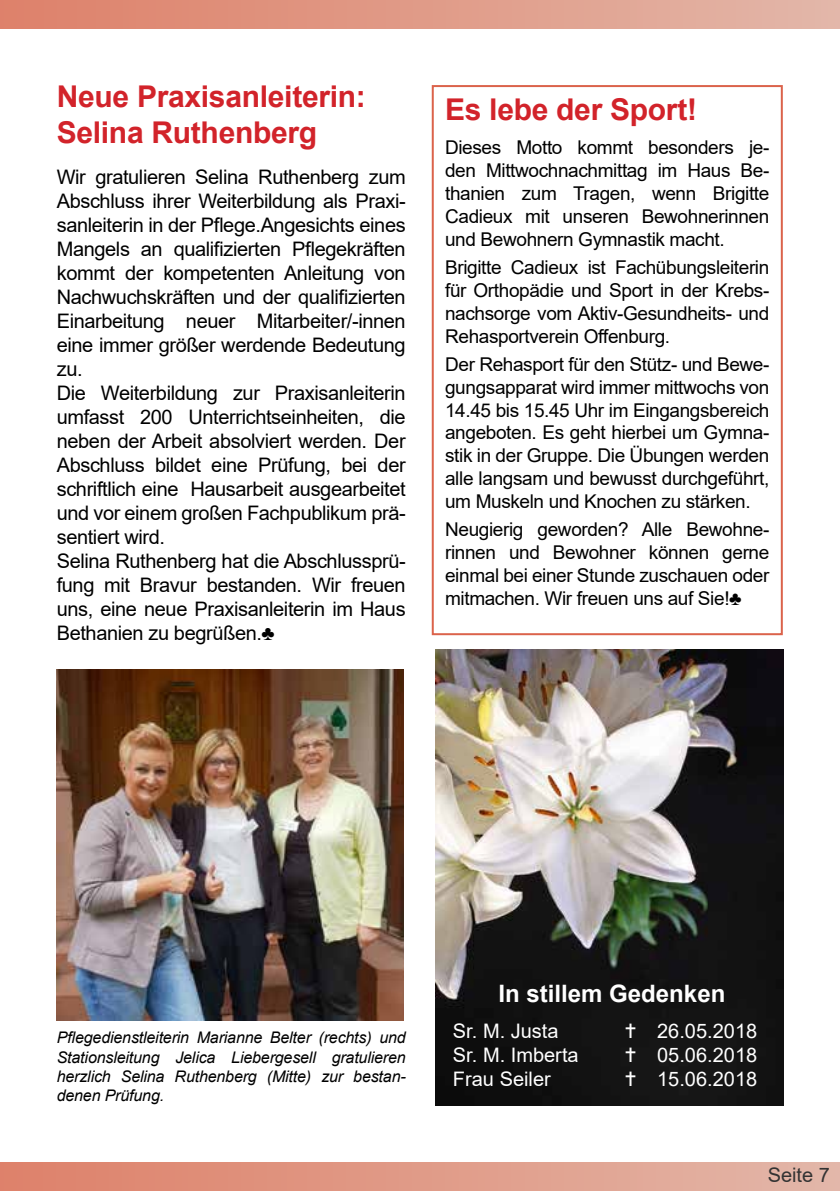
<style>
.page{position:relative;width:840px;height:1191px;background:#fff}
.page>*{position:absolute;margin:0;border:0;box-sizing:border-box;transform-origin:0 0}
.t1{font:700 30px/36px "Arial";letter-spacing:-.01em;color:#d2232a}
.t2{font:700 24px "Arial";color:#fff}
.t3{font:20px/24px "Arial";letter-spacing:-.02em;color:#000}
.t4{font:20px "Arial";color:#fff}
.t5{font:20px "Arial";color:#333}
.t6{font:19px/22.8px "Arial";letter-spacing:-.02em;color:#000;text-align:justify}
.t7{font:italic 16px/19.2px "Arial";letter-spacing:-.01em;color:#000;text-align:justify}
</style>
<div class="page">
<div style="left:0;top:1162px;width:839px;height:28px;background:linear-gradient(to right,#de8069,#e3b6a8)"></div>
<div style="left:0;top:0;width:839px;height:29px;background:linear-gradient(to right,#de8069,#e3b6a8)"></div>
<img style="left:435px;top:649px;width:347px;height:457px">
<img style="left:57px;top:669px;width:346px;height:351px">
<div style="left:431px;top:85px;width:351px;height:550px;border:2px solid #db634b"></div>
<svg style="left:625px;top:1023px;width:10px;height:14px"></svg>
<svg style="left:625px;top:1047px;width:10px;height:14px"></svg>
<svg style="left:625px;top:1071px;width:10px;height:14px"></svg>
<h1 class="t1" style="left:57px;top:79px;width:310px">Neue Praxisanleiterin:<br>Selina Ruthenberg</h1>
<p class="t3" style="left:57px;top:165px;width:350px">Wir gratulieren Selina Ruthenberg zum Abschluss ihrer Weiterbildung als Praxi&shy;sanleiterin in der Pflege.Angesichts eines Mangels an qualifizierten Pflegekräften kommt der kompetenten Anleitung von Nachwuchskräften und der qualifizierten Einarbeitung neuer Mitarbeiter/-innen eine immer größer werdende Bedeutung zu.<br>Die Weiterbildung zur Praxisanleiterin umfasst 200 Unterrichtseinheiten, die neben der Arbeit absolviert werden. Der Abschluss bildet eine Prüfung, bei der schriftlich eine Hausarbeit ausgearbeitet und vor einem großen Fachpublikum prä&shy;sentiert wird.<br>Selina Ruthenberg hat die Abschlussprü&shy;fung mit Bravur bestanden. Wir freuen uns, eine neue Praxisanleiterin im Haus Bethanien zu begrüßen.♣</p>
<h1 class="t1" style="left:445px;top:92px;width:253px">Es lebe der Sport!</h1>
<p class="t6" style="left:445px;top:136px;width:325px">Dieses Motto kommt besonders je&shy;den Mittwochnachmittag im Haus Be&shy;thanien zum Tragen, wenn Brigitte Cadieux mit unseren Bewohnerinnen und Bewohnern Gymnastik macht.</p>
<p class="t6" style="left:445px;top:256px;width:325px">Brigitte Cadieux ist Fachübungsleiterin für Orthopädie und Sport in der Krebs&shy;nachsorge vom Aktiv-Gesundheits- und Rehasportverein Offenburg.</p>
<p class="t6" style="left:445px;top:353px;width:325px">Der Rehasport für den Stütz- und Bewe&shy;gungsapparat wird immer mittwochs von 14.45 bis 15.45 Uhr im Eingangsbereich angeboten. Es geht hierbei um Gymna&shy;stik in der Gruppe. Die Übungen werden alle langsam und bewusst durchgeführt, um Muskeln und Knochen zu stärken.</p>
<p class="t6" style="left:445px;top:518px;width:325px">Neugierig geworden? Alle Bewohne&shy;rinnen und Bewohner können gerne einmal bei einer Stunde zuschauen oder mitmachen. Wir freuen uns auf Sie!♣</p>
<p class="t7" style="left:57px;top:1028px;width:350px">Pflegedienstleiterin Marianne Belter (rechts) und Stationsleitung Jelica Liebergesell gratulieren herzlich Selina Ruthenberg (Mitte) zur bestan&shy;denen Prüfung.</p>
<p class="t2" style="left:498px;top:977px;width:228px">In stillem Gedenken</p>
<p class="t4" style="left:452px;top:1016px;width:107px">Sr. M. Justa</p>
<p class="t4" style="left:656px;top:1016px;width:102px">26.05.2018</p>
<p class="t4" style="left:452px;top:1040px;width:127px">Sr. M. Imberta</p>
<p class="t4" style="left:656px;top:1040px;width:102px">05.06.2018</p>
<p class="t4" style="left:452px;top:1064px;width:99px">Frau Seiler</p>
<p class="t4" style="left:656px;top:1064px;width:102px">15.06.2018</p>
<p class="t5" style="left:767px;top:1161px;width:64px">Seite 7</p>
</div>
